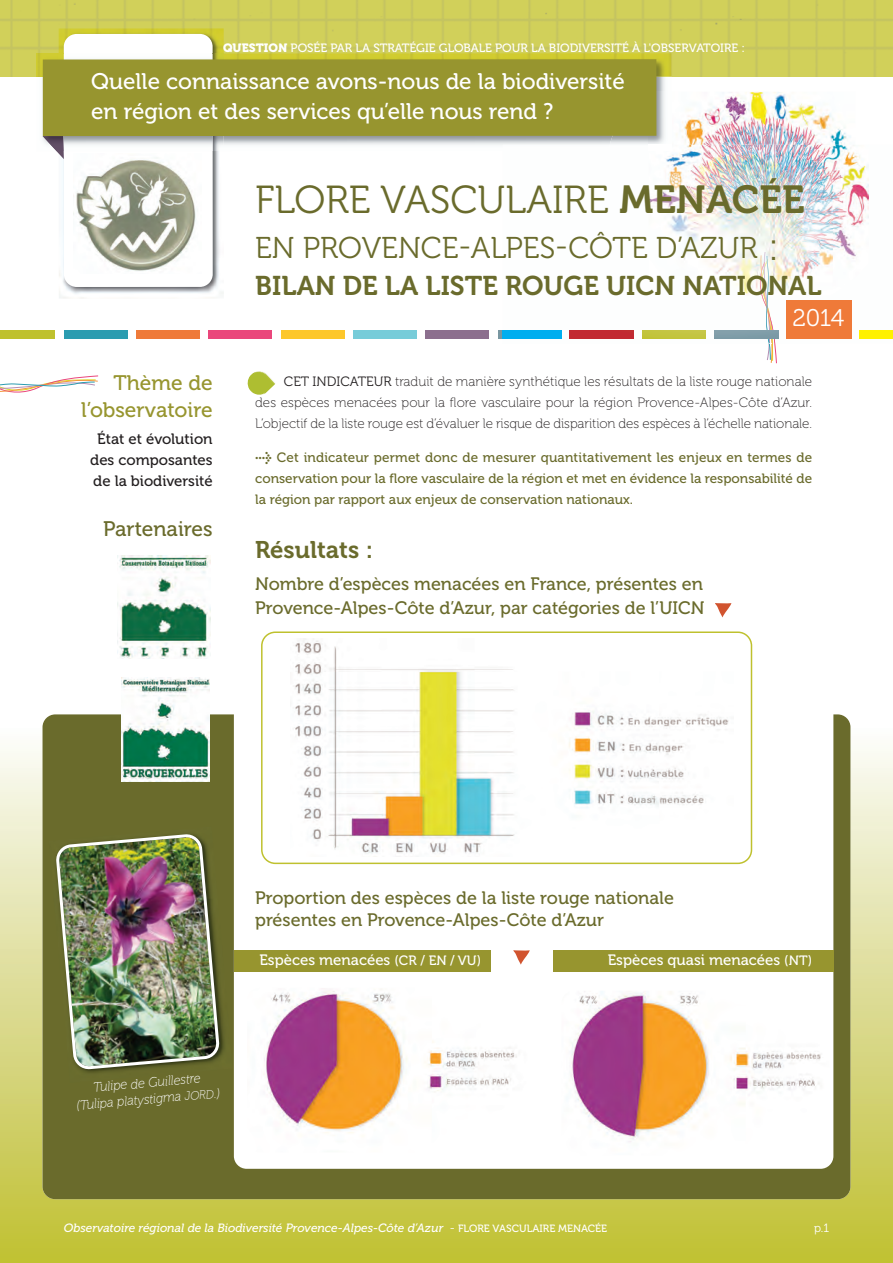
<style>
.page{position:relative;width:893px;height:1263px;background:#fff}
.page>*{position:absolute;margin:0;border:0;box-sizing:border-box;transform-origin:0 0}
.t1{font:39px "Museo 300";color:#6a6b2c}
.t2{font:30px "Museo 300";color:#6a6b2c}
.t3{font:27px "Museo 700";color:#6a6b2c}
.t4{font:24px "Museo 700";color:#6a6b2c}
.t5{font:24px "Museo 300";color:#fff}
.t6{font:22.5px/30px "Museo 500";color:#fff}
.t7{font:21px/27px "Museo 500";color:#97952f;text-align:right}
.t8{font:21px "Museo 500";color:#6a6b2c}
.t9{font:18px/24px "Museo 500";color:#6a6b2c}
.t10{font:15px "Museo 500";color:#fff}
.t11{font:15px/21px "Museo 500";color:#231f20;text-align:center}
.t12{font:13.5px/21px "Museo 100";letter-spacing:-.005em;color:#231f20;text-align:justify}
.t13{font:13.5px/21px "Museo 500";color:#6a6b2c;text-align:justify}
.t14{font:italic 13.5px/16.5px "Museo 100";color:#fff;text-align:center;scale:.95 1}
.t15{font:italic 12px "Museo 500";color:#fff}
.t16{font:12px "Museo 500";color:#fff}
.t17{font:12px "Museo 300";color:#fff}
.s1{font-family:"Museo 900"}
.s2{font-family:"Museo 700"}
.s3{font-size:39px}
.s4{font-family:"Museo 300"}
.s5{font-family:"Meta Plus";font-weight:700}
.s6{font-size:13.5px}
.s7{font-size:12px}
.s8{font-family:"Museo 300";font-style:normal}
.s9{font-style:normal;font-size:10.5px}
</style>
<div class="page">
<svg style="left:0;top:729px;width:893px;height:534px;background:#cfcf66"></svg>
<img style="left:676px;top:92px;width:175px;height:53px">
<img style="left:0;top:0;width:893px;height:77px">
<div style="left:43px;top:714px;width:807px;height:485px;background:#6a6b2c;border-radius:13px"></div>
<img style="left:59px;top:28px;width:165px;height:270px">
<div style="left:64px;top:34px;width:149px;height:253px;background:#fff;border-radius:13px"></div>
<svg style="left:56px;top:151px;width:8px;height:8px"></svg>
<img style="left:37px;top:53px;width:176px;height:98px">
<img style="left:610px;top:77px;width:55px;height:68px">
<img style="left:213px;top:53px;width:458px;height:24px">
<img style="left:43px;top:136px;width:21px;height:15px">
<div style="left:43px;top:59px;width:613px;height:77px;background:#97952f"></div>
<img style="left:76px;top:160px;width:120px;height:111px">
<div style="left:234px;top:343px;width:599px;height:826px;background:#fff;border-radius:13px"></div>
<img style="left:247px;top:371px;width:29px;height:24px">
<div style="left:0;top:330px;width:55px;height:8px;background:#bfc12e"></div>
<div style="left:64px;top:330px;width:64px;height:8px;background:#2b9cb0"></div>
<div style="left:136px;top:330px;width:64px;height:8px;background:#ef7a39"></div>
<div style="left:208px;top:330px;width:64px;height:8px;background:#ea477b"></div>
<div style="left:281px;top:330px;width:64px;height:8px;background:#fdc72b"></div>
<div style="left:353px;top:330px;width:64px;height:8px;background:#77ccd9"></div>
<div style="left:425px;top:330px;width:64px;height:8px;background:#8c6f8e"></div>
<svg style="left:498px;top:330px;width:5px;height:8px"></svg>
<svg style="left:0;top:375px;width:99px;height:18px"></svg>
<img style="left:503px;top:330px;width:390px;height:9px">
<img style="left:648px;top:145px;width:221px;height:150px">
<img style="left:608px;top:145px;width:63px;height:6px">
<svg style="left:759px;top:251px;width:18px;height:113px"></svg>
<img style="left:766px;top:256px;width:3px;height:74px">
<img style="left:503px;top:330px;width:58px;height:8px">
<img style="left:570px;top:330px;width:64px;height:8px">
<img style="left:642px;top:330px;width:64px;height:8px">
<img style="left:714px;top:330px;width:64px;height:8px">
<img style="left:859px;top:330px;width:34px;height:8px">
<svg style="left:261px;top:631px;width:491px;height:233px"></svg>
<img style="left:263px;top:988px;width:254px;height:145px">
<img style="left:561px;top:991px;width:268px;height:164px;border-radius:13px">
<div style="left:234px;top:950px;width:256px;height:21px;background:#97952f"></div>
<div style="left:553px;top:950px;width:280px;height:21px;background:#97952f"></div>
<svg style="left:715px;top:603px;width:16px;height:14px"></svg>
<svg style="left:513px;top:950px;width:17px;height:14px"></svg>
<img style="left:121px;top:677px;width:89px;height:105px">
<img style="left:117px;top:555px;width:93px;height:103px">
<img style="left:82px;top:1000px;width:142px;height:73px">
<img style="left:56px;top:834px;width:164px;height:236px">
<div style="left:786px;top:300px;width:66px;height:38px;background:#ef7a39"></div>
<p class="t16" style="left:223px;top:43px;width:523px"><span class="s1">QUESTION</span> POSÉE PAR LA STRATÉGIE GLOBALE POUR LA BIODIVERSITÉ À L'OBSERVATOIRE :</p>
<h3 class="t6" style="left:91px;top:68px;width:535px">Quelle connaissance avons-nous de la biodiversité en région et des services qu’elle nous rend ?</h3>
<h1 class="t1" style="left:255px;top:185px;width:551px">FLORE VASCULAIRE <span class="s2">MENACÉE</span></h1>
<h2 class="t2" style="left:255px;top:237px;width:525px">EN PROVENCE-ALPES-CÔTE D’AZUR <span class="s3">:</span></h2>
<h3 class="t3" style="left:255px;top:276px;width:568px">BILAN DE LA LISTE ROUGE UICN NATIONAL</h3>
<h3 class="t7" style="left:81px;top:371px;width:133px">Thème de l’observatoire</h3>
<p class="t11" style="left:90px;top:430px;width:124px">État et évolution des composantes de la biodiversité</p>
<h3 class="t8" style="left:103px;top:521px;width:111px">Partenaires</h3>
<h3 class="t5" style="left:793px;top:305px;width:53px">2014</h3>
<p class="t12" style="left:255px;top:372px;width:558px;text-indent:29px"><span class="s4">CET INDICATEUR</span> traduit de manière synthétique les résultats de la liste rouge nationale des espèces menacées pour la flore vasculaire pour la région Provence-Alpes-Côte d’Azur.<br>L’objectif de la liste rouge est d’évaluer le risque de disparition des espèces à l’échelle nationale.</p>
<p class="t13" style="left:255px;top:448px;width:558px"><span class="s5">&gt;</span> Cet indicateur permet donc de mesurer quantitativement les enjeux en termes de conservation pour la flore vasculaire de la région et met en évidence la responsabilité de la région par rapport aux enjeux de conservation nationaux.</p>
<h3 class="t4" style="left:255px;top:541px;width:119px">Résultats :</h3>
<h3 class="t9" style="left:255px;top:573px;width:451px">Nombre d’espèces menacées en France, présentes en<br>Provence-Alpes-Côte d’Azur, par catégories de l’UICN</h3>
<h3 class="t9" style="left:255px;top:889px;width:420px;line-height:21.6px">Proportion des espèces de la liste rouge nationale présentes en Provence-Alpes-Côte d’Azur</h3>
<p class="t10" style="left:259px;top:954px;width:223px">Espèces menacées <span class="s6">(CR / EN / VU)</span></p>
<p class="t10" style="left:608px;top:954px;width:206px">Espèces quasi menacées <span class="s6">(NT)</span></p>
<p class="t14" style="left:75px;top:1082px;width:152px;rotate:-5deg">Tulipe de Guillestre (Tulipa platystigma <span class="s7">JORD</span>.)</p>
<p class="t15" style="left:64px;top:1223px;width:545px">Observatoire régional de la Biodiversité Provence-Alpes-Côte d’Azur <span class="s8">-</span> <span class="s9">FLORE VASCULAIRE MENACÉE</span></p>
<p class="t17" style="left:814px;top:1223px;width:17px">p.1</p>
</div>
